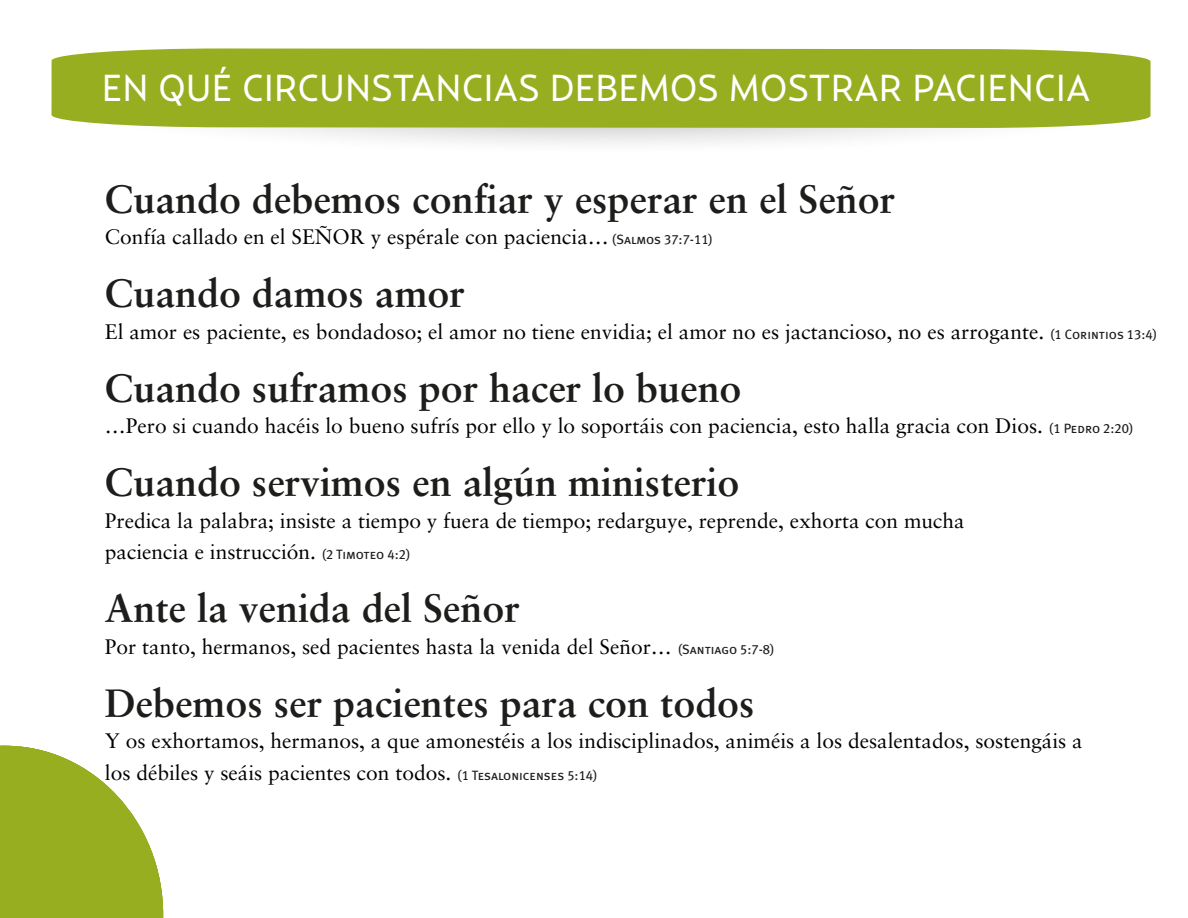
<style>
.page{position:relative;width:1188px;height:918px;background:#fff}
.page>*{position:absolute;margin:0;border:0;box-sizing:border-box;transform-origin:0 0}
.t1{font:700 39.45px "Sabon";color:#1d1d1b}
.t2{font:37.2px "Relay";color:#fff}
.t3{font:21px/31.5px "Sabon";color:#000}
.s1{font-family:"Meta Plus Book Caps";font-size:13.5px;color:#1d1d1b}
</style>
<div class="page">
<svg style="left:52px;top:60px;width:1099px;height:94px"></svg>
<div style="left:52px;top:48px;width:1099px;height:80px;background:#97ae21"></div>
<svg style="left:0;top:746px;width:163px;height:172px"></svg>
<h2 class="t2" style="left:102px;top:66px;width:990px">EN QUÉ CIRCUNSTANCIAS DEBEMOS MOSTRAR PACIENCIA</h2>
<h1 class="t1" style="left:105px;top:174px;width:792px">Cuando debemos confiar y esperar en el Señor</h1>
<p class="t3" style="left:105px;top:221px;width:610px">Confía callado en el SEÑOR y espérale con paciencia… <span class="s1">(Salmos 37:7-11)</span></p>
<h1 class="t1" style="left:105px;top:269px;width:362px">Cuando damos amor</h1>
<p class="t3" style="left:105px;top:315px;width:1054px">El amor es paciente, es bondadoso; el amor no tiene envidia; el amor no es jactancioso, no es arrogante. <span class="s1">(1 Corintios 13:4)</span></p>
<h1 class="t1" style="left:105px;top:363px;width:638px">Cuando suframos por hacer lo bueno</h1>
<p class="t3" style="left:105px;top:410px;width:1030px">…Pero si cuando hacéis lo bueno sufrís por ello y lo soportáis con paciencia, esto halla gracia con Dios. <span class="s1">(1 Pedro 2:20)</span></p>
<h1 class="t1" style="left:105px;top:458px;width:636px">Cuando servimos en algún ministerio</h1>
<p class="t3" style="left:105px;top:504px;width:861px">Predica la palabra; insiste a tiempo y fuera de tiempo; redarguye, reprende, exhorta con mucha paciencia e instrucción. <span class="s1">(2 Timoteo 4:2)</span></p>
<h1 class="t1" style="left:105px;top:584px;width:416px">Ante la venida del Señor</h1>
<p class="t3" style="left:105px;top:630px;width:671px">Por tanto, hermanos, sed pacientes hasta la venida del Señor… <span class="s1">(Santiago 5:7-8)</span></p>
<h1 class="t1" style="left:105px;top:678px;width:651px">Debemos ser pacientes para con todos</h1>
<p class="t3" style="left:105px;top:725px;width:979px">Y os exhortamos, hermanos, a que amonestéis a los indisciplinados, animéis a los desalentados, sostengáis a los débiles y seáis pacientes con todos. <span class="s1">(1 Tesalonicenses 5:14)</span></p>
</div>
